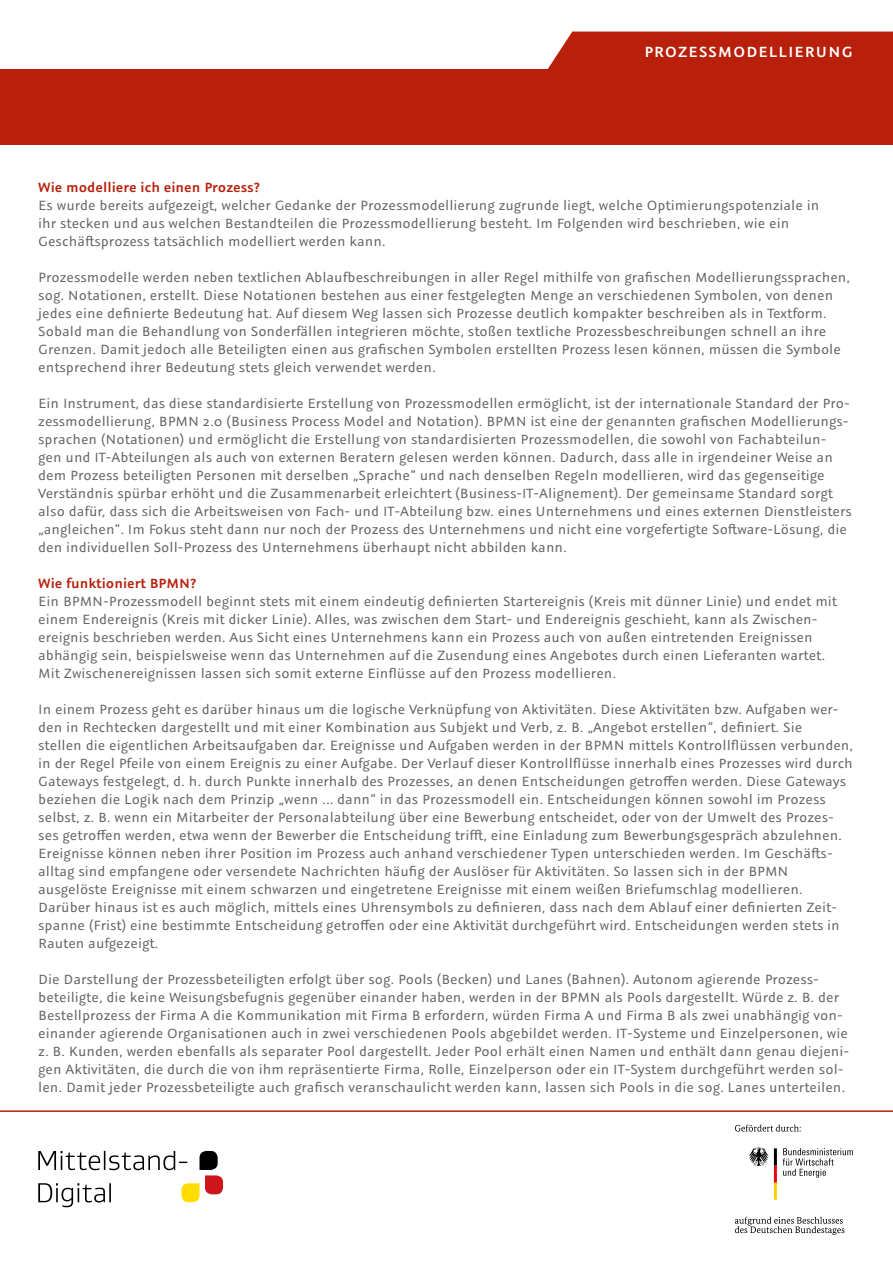
<style>
.page{position:relative;width:893px;height:1263px;background:#fff}
.page>*{position:absolute;margin:0;border:0;box-sizing:border-box;transform-origin:0 0}
.t1{font:600 16.5px "Graublau Sans";letter-spacing:.075em;color:#fff}
.t2{font:15px/18px "Graublau Sans";color:#646363}
.t3{font:600 15px "Graublau Sans";color:#b8200b}
</style>
<div class="page">
<div style="left:0;top:69px;width:893px;height:76px;background:#b8200b"></div>
<div style="left:548px;top:32px;width:345px;height:37px;background:#b8200b"></div>
<svg style="left:749px;top:1147px;width:28px;height:53px"></svg>
<svg style="left:783px;top:1148px;width:70px;height:30px"></svg>
<svg style="left:735px;top:1124px;width:66px;height:7px"></svg>
<svg style="left:735px;top:1217px;width:109px;height:18px"></svg>
<svg style="left:38px;top:1151px;width:185px;height:56px"></svg>
<hr style="left:0;top:1110px;width:893px;height:2px;background:#b8200b">
<p class="t1" style="left:644px;top:42px;width:210px">PROZESSMODELLIERUNG</p>
<p class="t3" style="left:38px;top:178px;width:223px">Wie modelliere ich einen Prozess?</p>
<p class="t2" style="left:38px;top:196px;width:782px">Es wurde bereits aufgezeigt, welcher Gedanke der Prozessmodellierung zugrunde liegt, welche Optimierungspotenziale in ihr stecken und aus welchen Bestandteilen die Prozessmodellierung besteht. Im Folgenden wird beschrieben, wie ein<br>Geschäftsprozess tatsächlich modelliert werden kann.</p>
<p class="t2" style="left:38px;top:268px;width:813px">Prozessmodelle werden neben textlichen Ablaufbeschreibungen in aller Regel mithilfe von grafischen Modellierungssprachen, sog. Notationen, erstellt. Diese Notationen bestehen aus einer festgelegten Menge an verschiedenen Symbolen, von denen jedes eine definierte Bedeutung hat. Auf diesem Weg lassen sich Prozesse deutlich kompakter beschreiben als in Textform.<br>Sobald man die Behandlung von Sonderfällen integrieren möchte, stoßen textliche Prozessbeschreibungen schnell an ihre Grenzen. Damit jedoch alle Beteiligten einen aus grafischen Symbolen erstellten Prozess lesen können, müssen die Symbole entsprechend ihrer Bedeutung stets gleich verwendet werden.</p>
<p class="t2" style="left:38px;top:394px;width:815px">Ein Instrument, das diese standardisierte Erstellung von Prozessmodellen ermöglicht, ist der internationale Standard der Pro&shy;zessmodellierung, BPMN 2.0 (Business Process Model and Notation). BPMN ist eine der genannten grafischen Modellierungs&shy;sprachen (Notationen) und ermöglicht die Erstellung von standardisierten Prozessmodellen, die sowohl von Fachabteilun&shy;gen und IT-Abteilungen als auch von externen Beratern gelesen werden können. Dadurch, dass alle in irgendeiner Weise an dem Prozess beteiligten Personen mit derselben „Sprache“ und nach denselben Regeln modellieren, wird das gegenseitige Verständnis spürbar erhöht und die Zusammenarbeit erleichtert (Business-IT-Alignement). Der gemeinsame Standard sorgt also dafür, dass sich die Arbeitsweisen von Fach- und IT-Abteilung bzw. eines Unternehmens und eines externen Dienstleisters „angleichen“. Im Fokus steht dann nur noch der Prozess des Unternehmens und nicht eine vorgefertigte Software-Lösung, die den individuellen Soll-Prozess des Unternehmens überhaupt nicht abbilden kann.</p>
<p class="t3" style="left:38px;top:574px;width:160px">Wie funktioniert BPMN?</p>
<p class="t2" style="left:38px;top:592px;width:800px">Ein BPMN-Prozessmodell beginnt stets mit einem eindeutig definierten Startereignis (Kreis mit dünner Linie) und endet mit einem Endereignis (Kreis mit dicker Linie). Alles, was zwischen dem Start- und Endereignis geschieht, kann als Zwischen&shy;ereignis beschrieben werden. Aus Sicht eines Unternehmens kann ein Prozess auch von außen eintretenden Ereignissen abhängig sein, beispielsweise wenn das Unternehmen auf die Zusendung eines Angebotes durch einen Lieferanten wartet.<br>Mit Zwischenereignissen lassen sich somit externe Einflüsse auf den Prozess modellieren.</p>
<p class="t2" style="left:38px;top:700px;width:816px">In einem Prozess geht es darüber hinaus um die logische Verknüpfung von Aktivitäten. Diese Aktivitäten bzw. Aufgaben wer&shy;den in Rechtecken dargestellt und mit einer Kombination aus Subjekt und Verb, z. B. „Angebot erstellen“, definiert. Sie<br>stellen die eigentlichen Arbeitsaufgaben dar. Ereignisse und Aufgaben werden in der BPMN mittels Kontrollflüssen verbunden, in der Regel Pfeile von einem Ereignis zu einer Aufgabe. Der Verlauf dieser Kontrollflüsse innerhalb eines Prozesses wird durch Gateways festgelegt, d. h. durch Punkte innerhalb des Prozesses, an denen Entscheidungen getroffen werden. Diese Gateways beziehen die Logik nach dem Prinzip „wenn ... dann“ in das Prozessmodell ein. Entscheidungen können sowohl im Prozess selbst, z. B. wenn ein Mitarbeiter der Personalabteilung über eine Bewerbung entscheidet, oder von der Umwelt des Prozes&shy;ses getroffen werden, etwa wenn der Bewerber die Entscheidung trifft, eine Einladung zum Bewerbungsgespräch abzulehnen.<br>Ereignisse können neben ihrer Position im Prozess auch anhand verschiedener Typen unterschieden werden. Im Geschäfts&shy;alltag sind empfangene oder versendete Nachrichten häufig der Auslöser für Aktivitäten. So lassen sich in der BPMN ausgelöste Ereignisse mit einem schwarzen und eingetretene Ereignisse mit einem weißen Briefumschlag modellieren.<br>Darüber hinaus ist es auch möglich, mittels eines Uhrensymbols zu definieren, dass nach dem Ablauf einer definierten Zeit&shy;spanne (Frist) eine bestimmte Entscheidung getroffen oder eine Aktivität durchgeführt wird. Entscheidungen werden stets in Rauten aufgezeigt.</p>
<p class="t2" style="left:38px;top:970px;width:812px">Die Darstellung der Prozessbeteiligten erfolgt über sog. Pools (Becken) und Lanes (Bahnen). Autonom agierende Prozess&shy;beteiligte, die keine Weisungsbefugnis gegenüber einander haben, werden in der BPMN als Pools dargestellt. Würde z. B. der Bestellprozess der Firma A die Kommunikation mit Firma B erfordern, würden Firma A und Firma B als zwei unabhängig von&shy;einander agierende Organisationen auch in zwei verschiedenen Pools abgebildet werden. IT-Systeme und Einzelpersonen, wie z. B. Kunden, werden ebenfalls als separater Pool dargestellt. Jeder Pool erhält einen Namen und enthält dann genau diejeni&shy;gen Aktivitäten, die durch die von ihm repräsentierte Firma, Rolle, Einzelperson oder ein IT-System durchgeführt werden sol&shy;len. Damit jeder Prozessbeteiligte auch grafisch veranschaulicht werden kann, lassen sich Pools in die sog. Lanes unterteilen.</p>
</div>
